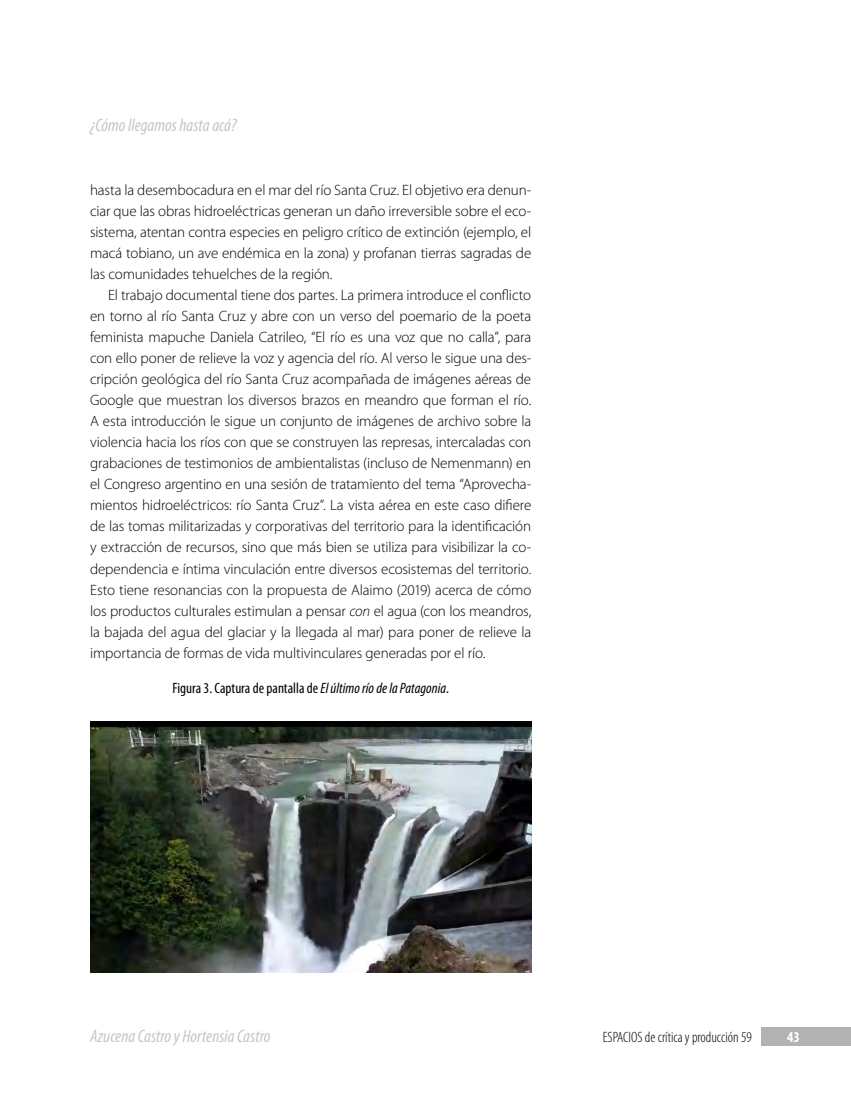
<style>
.page{position:relative;width:851px;height:1098px;background:#fff}
.page>*{position:absolute;margin:0;border:0;box-sizing:border-box;transform-origin:0 0}
.t1{font:italic condensed 18px "Myriad Pro";color:#c6c6c6}
._4-1a-Texto_central{font:300 15px/21px "Myriad Pro";letter-spacing:-.01em;color:#000;text-align:justify}
.Figura_-_Título{font:condensed 15px "Myriad Pro";color:#000}
.t2{font:300 condensed 15px "Myriad Pro";color:#000}
.t3{font:700 condensed 15px "Myriad Pro";color:#fff}
.s1{font-style:italic}
</style>
<div class="page">
<div style="left:760px;top:1027px;width:90px;height:18px;background:#b3b2b2"></div>
<img style="left:90px;top:721px;width:441px;height:251px">
<p class="t1" style="left:90px;top:115px;width:148px">¿Cómo llegamos hasta acá?</p>
<p class="_4-1a-Texto_central" style="left:90px;top:180px;width:442px">hasta la desembocadura en el mar del río Santa Cruz. El objetivo era denun&shy;ciar que las obras hidroeléctricas generan un daño irreversible sobre el eco&shy;sistema, atentan contra especies en peligro crítico de extinción (ejemplo, el macá tobiano, un ave endémica en la zona) y profanan tierras sagradas de las comunidades tehuelches de la región.</p>
<p class="_4-1a-Texto_central" style="left:90px;top:285px;width:443px;text-indent:18px">El trabajo documental tiene dos partes. La primera introduce el conflicto en torno al río Santa Cruz y abre con un verso del poemario de la poeta feminista mapuche Daniela Catrileo, “El río es una voz que no calla”, para con ello poner de relieve la voz y agencia del río. Al verso le sigue una des&shy;cripción geológica del río Santa Cruz acompañada de imágenes aéreas de Google que muestran los diversos brazos en meandro que forman el río.<br>A esta introducción le sigue un conjunto de imágenes de archivo sobre la violencia hacia los ríos con que se construyen las represas, intercaladas con grabaciones de testimonios de ambientalistas (incluso de Nemenmann) en el Congreso argentino en una sesión de tratamiento del tema “Aprovecha&shy;mientos hidroeléctricos: río Santa Cruz”. La vista aérea en este caso difiere de las tomas militarizadas y corporativas del territorio para la identificación y extracción de recursos, sino que más bien se utiliza para visibilizar la co&shy;dependencia e íntima vinculación entre diversos ecosistemas del territorio.<br>Esto tiene resonancias con la propuesta de Alaimo (2019) acerca de cómo los productos culturales estimulan a pensar <span class="s1">con</span> el agua (con los meandros, la bajada del agua del glaciar y la llegada al mar) para poner de relieve la importancia de formas de vida multivinculares generadas por el río.</p>
<p class="Figura_-_Título" style="left:172px;top:679px;width:278px">Figura 3. Captura de pantalla de <span class="s1">El último río de la Patagonia</span>.</p>
<p class="t1" style="left:90px;top:1026px;width:182px">Azucena Castro y Hortensia Castro</p>
<p class="t2" style="left:602px;top:1028px;width:151px">ESPACIOS de crítica y producción 59</p>
<p class="t3" style="left:787px;top:1028px;width:14px">43</p>
</div>
